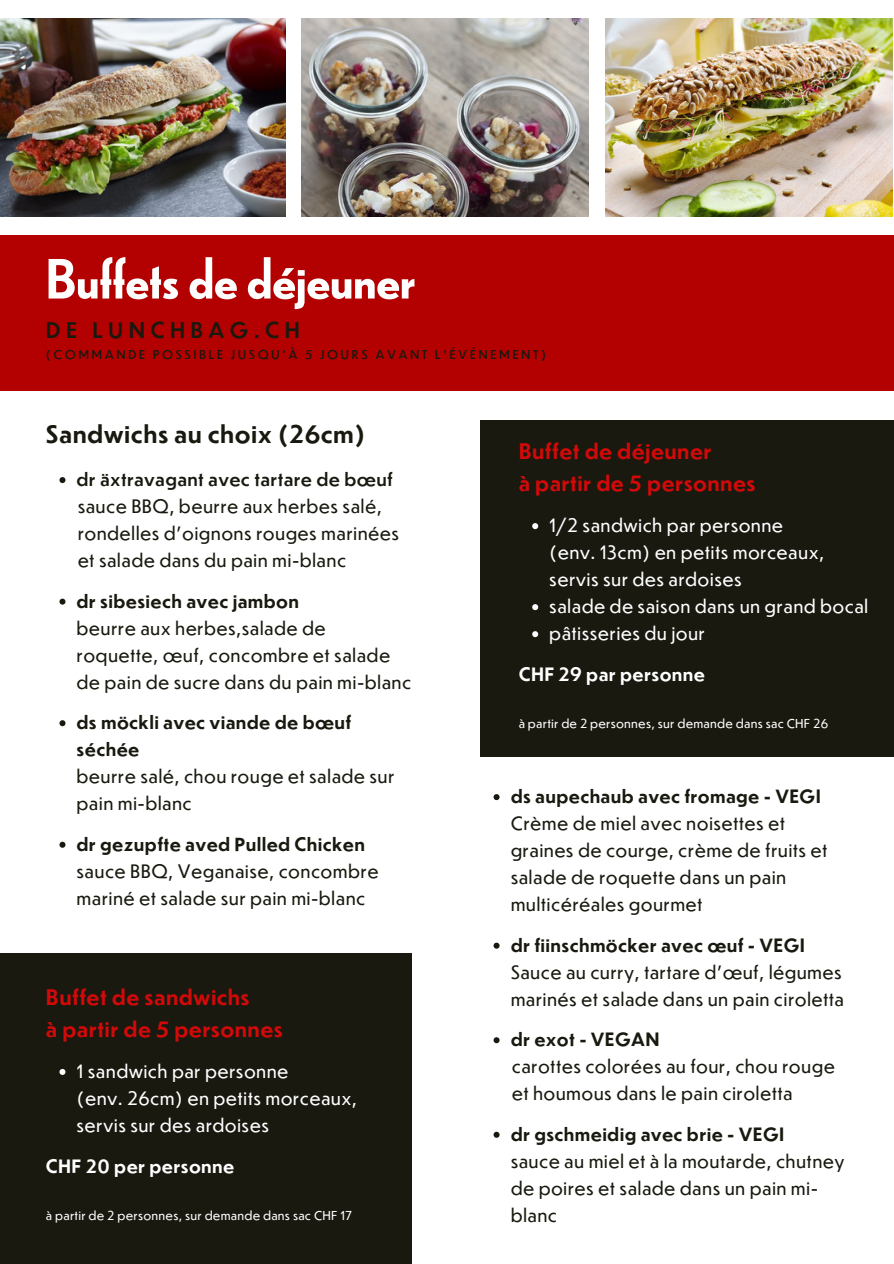
<style>
.page{position:relative;width:894px;height:1264px;background:#fff}
.page>*{position:absolute;margin:0;border:0;box-sizing:border-box;transform-origin:0 0}
.t1{font:500 52.95px "Dunbar Low";color:#fff}
.t2{font:700 24px "Dunbar Text";letter-spacing:.02em;color:#191910}
.t3{font:500 21.15px "Dunbar Text";letter-spacing:.25em;color:#191910}
.t4{font:700 21px/31.5px "Dunbar Text";letter-spacing:.02em;color:#d20909}
.t5{font:18px/27px "Dunbar Text";letter-spacing:.02em;color:#191910}
.t6{font:18px/27px "Dunbar Text";letter-spacing:.02em;color:#fff}
.t7{font:700 18px/27px "Dunbar Text";letter-spacing:.02em;color:#191910}
.t8{font:700 18px "Dunbar Text";letter-spacing:.02em;color:#fff}
.t9{font:500 18px "Dunbar Text";letter-spacing:.02em;color:#191910}
.t10{font:12px "Dunbar Text";letter-spacing:.02em;color:#fff}
.t11{font:12px "Dunbar Low";letter-spacing:.25em;color:#191910}
.s1{font-weight:700}
</style>
<div class="page">
<div style="left:0;top:235px;width:893px;height:155px;background:#b30000"></div>
<svg style="left:59px;top:477px;width:6px;height:6px"></svg>
<svg style="left:59px;top:598px;width:6px;height:6px"></svg>
<svg style="left:59px;top:720px;width:6px;height:6px"></svg>
<svg style="left:59px;top:841px;width:6px;height:6px"></svg>
<img style="left:0;top:19px;width:285px;height:198px">
<img style="left:301px;top:19px;width:287px;height:198px">
<img style="left:605px;top:19px;width:287px;height:198px">
<svg style="left:493px;top:794px;width:6px;height:6px"></svg>
<svg style="left:493px;top:942px;width:6px;height:6px"></svg>
<svg style="left:493px;top:1037px;width:6px;height:6px"></svg>
<svg style="left:493px;top:1131px;width:6px;height:6px"></svg>
<div style="left:0;top:953px;width:412px;height:310px;background:#191910"></div>
<svg style="left:59px;top:1069px;width:6px;height:5px"></svg>
<div style="left:480px;top:420px;width:413px;height:336px;background:#191910"></div>
<svg style="left:532px;top:523px;width:6px;height:6px"></svg>
<svg style="left:532px;top:604px;width:6px;height:6px"></svg>
<svg style="left:532px;top:631px;width:6px;height:6px"></svg>
<p class="t1" style="left:46px;top:242px;width:371px">Buffets de déjeuner</p>
<h1 class="t3" style="left:46px;top:316px;width:255px">DE LUNCHBAG.CH</h1>
<h1 class="t11" style="left:46px;top:346px;width:501px">(COMMANDE POSSIBLE JUSQU'À 5 JOURS AVANT L'ÉVÉNEMENT)</h1>
<h6 class="t2" style="left:46px;top:417px;width:321px">Sandwichs au choix (26cm)</h6>
<h2 class="t9" style="left:77px;top:467px;width:318px">dr äxtravagant avec tartare de bœuf</h2>
<p class="t5" style="left:78px;top:492px;width:323px">sauce BBQ, beurre aux herbes salé, rondelles d'oignons rouges marinées et salade dans du pain mi-blanc</p>
<h5 class="t7" style="left:77px;top:586px;width:224px">dr sibesiech avec jambon</h5>
<p class="t5" style="left:77px;top:613px;width:336px">beurre aux herbes,salade de roquette, œuf, concombre et salade de pain de sucre dans du pain mi-blanc</p>
<h5 class="t7" style="left:77px;top:708px;width:276px">ds möckli avec viande de bœuf séchée</h5>
<p class="t5" style="left:77px;top:762px;width:319px">beurre salé, chou rouge et salade sur pain mi-blanc</p>
<h5 class="t7" style="left:77px;top:829px;width:290px">dr gezupfte aved Pulled Chicken</h5>
<p class="t5" style="left:77px;top:856px;width:303px">sauce BBQ, Veganaise, concombre mariné et salade sur pain mi-blanc</p>
<p class="t4" style="left:46px;top:980px;width:238px">Buffet de sandwichs<br>à partir de 5 personnes</p>
<h4 class="t6" style="left:77px;top:1056px;width:282px">1 sandwich par personne<br>(env. 26cm) en petits morceaux, servis sur des ardoises</h4>
<p class="t8" style="left:46px;top:1153px;width:190px">CHF 20 per personne</p>
<p class="t10" style="left:46px;top:1206px;width:308px">à partir de 2 personnes, sur demande dans sac CHF 17</p>
<h5 class="t4" style="left:518px;top:434px;width:238px">Buffet de déjeuner<br>à partir de 5 personnes</h5>
<p class="t6" style="left:549px;top:511px;width:276px">1/2 sandwich par personne (env. 13cm) en petits morceaux, servis sur des ardoises</p>
<h5 class="t6" style="left:549px;top:592px;width:320px">salade de saison dans un grand bocal</h5>
<p class="t6" style="left:549px;top:619px;width:157px">pâtisseries du jour</p>
<h5 class="t8" style="left:518px;top:661px;width:188px">CHF 29 par personne</h5>
<p class="t10" style="left:518px;top:715px;width:311px">à partir de 2 personnes, sur demande dans sac CHF 26</p>
<p class="t7" style="left:510px;top:782px;width:311px">ds aupechaub avec fromage - VEGI</p>
<h4 class="t5" style="left:510px;top:809px;width:318px">Crème de miel avec noisettes et graines de courge, crème de fruits et salade de roquette dans un pain multicéréales gourmet</h4>
<p class="t5" style="left:510px;top:930px;width:335px"><span class="s1">dr fiinschmöcker avec œuf - VEGI<br></span>Sauce au curry, tartare d'œuf, légumes marinés et salade dans un pain ciroletta</p>
<p class="t7" style="left:510px;top:1025px;width:150px">dr exot - VEGAN</p>
<h3 class="t5" style="left:511px;top:1052px;width:324px">carottes colorées au four, chou rouge et houmous dans le pain ciroletta</h3>
<p class="t7" style="left:510px;top:1119px;width:275px">dr gschmeidig avec brie - VEGI</p>
<p class="t5" style="left:510px;top:1146px;width:335px">sauce au miel et à la moutarde, chutney de poires et salade dans un pain mi&shy;blanc</p>
</div>
